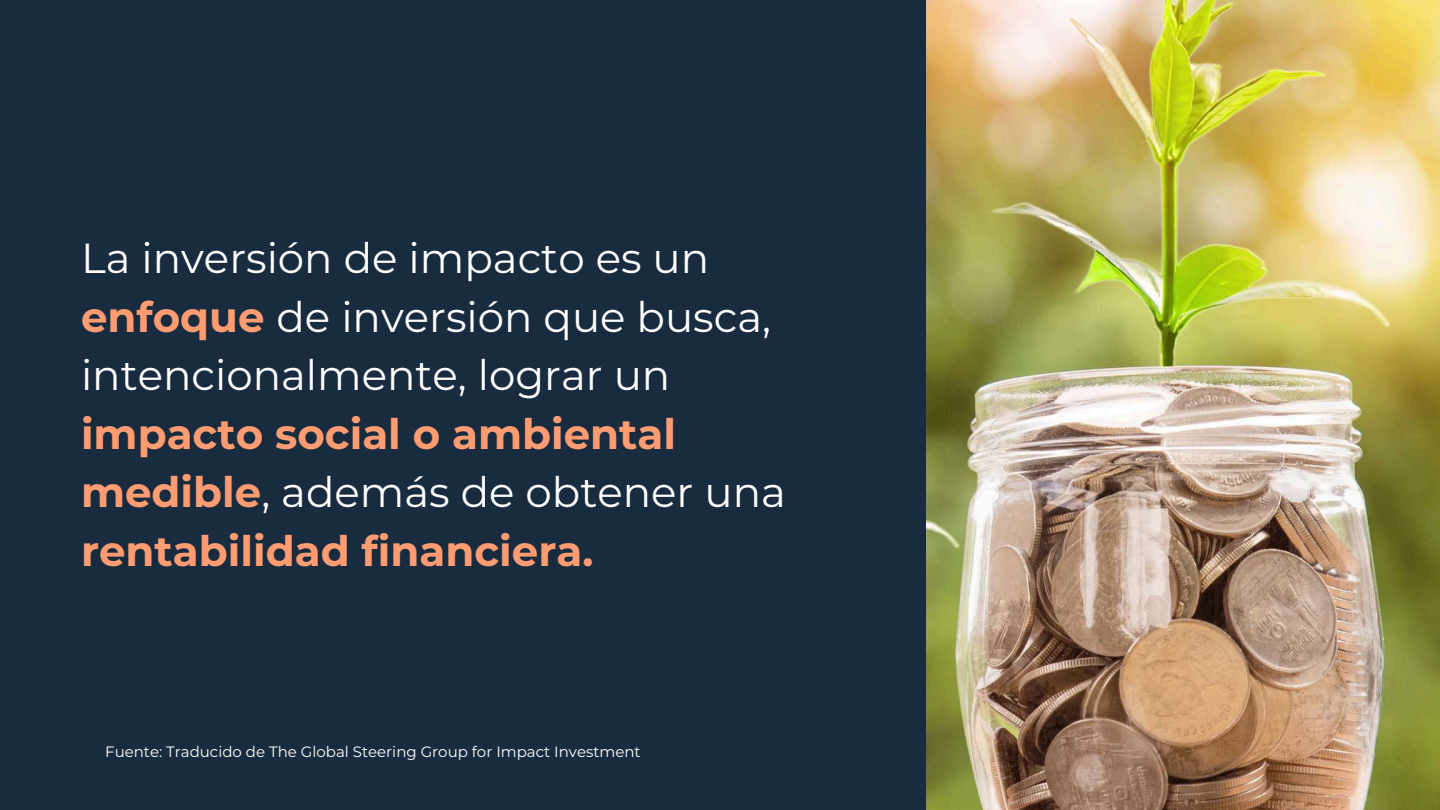
<style>
.page{position:relative;width:1440px;height:810px;background:#192c3f}
.page>*{position:absolute;margin:0;border:0;box-sizing:border-box;transform-origin:0 0}
.t1{font:42px/58.5px "Montserrat";color:#fff}
.t2{font:700 42px/58.5px "Montserrat";color:#ff9c71}
.t3{font:15px "Montserrat";color:#fff}
.s1{font-weight:700;color:#ff9c71}
.s2{font-weight:400;color:#fff}
</style>
<div class="page">
<img style="left:926px;top:0;width:514px;height:810px">
<p class="t1" style="left:81px;top:229px;width:692px">La inversión de impacto es un <span class="s1">enfoque</span> de inversión que busca, intencionalmente, lograr un</p>
<p class="t2" style="left:81px;top:404px;width:706px">impacto social o ambiental medible<span class="s2">, además de obtener una </span>rentabilidad financiera.</p>
<p class="t3" style="left:105px;top:743px;width:537px">Fuente: Traducido de The Global Steering Group for Impact Investment</p>
</div>
